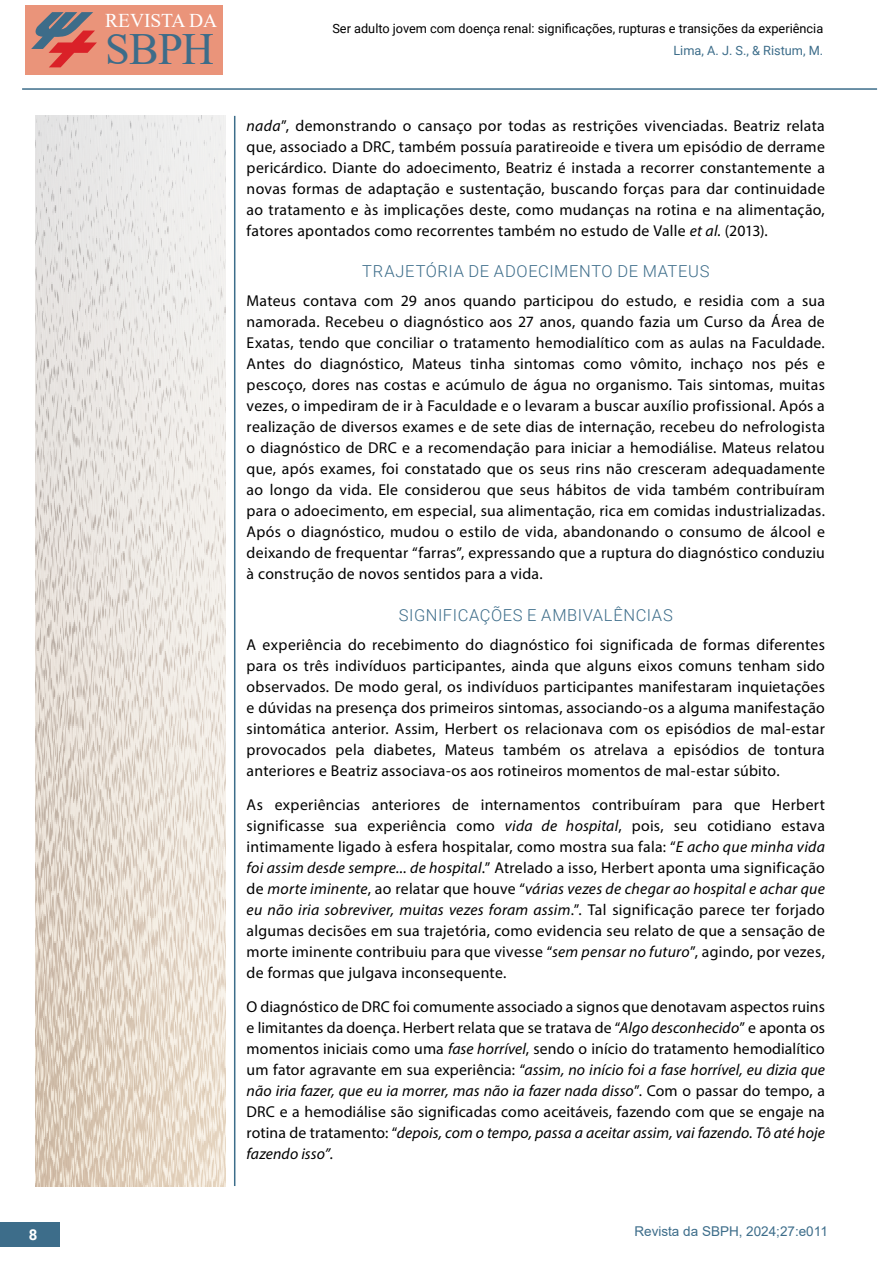
<style>
.page{position:relative;width:893px;height:1263px;background:#fff}
.page>*{position:absolute;margin:0;border:0;box-sizing:border-box;transform-origin:0 0}
.t1{font:44.55px "Times New Roman";color:#3d6c89}
.t2{font:19.5px "Times New Roman";letter-spacing:-.005em;color:#fff}
.t3{font:300 16.5px "Roboto";letter-spacing:.04em;color:#3d6d8a}
.t4{font:15.75px/21px "Myriad Pro";letter-spacing:.015em;color:#000;text-align:justify}
.t5{font:700 15px "Roboto";color:#fff}
.t6{font:13.5px "Arial";color:#3d6d8a}
.t7{font:12.75px "Roboto";color:#000}
.t8{font:12.75px "Roboto";color:#3d6d8a}
.s1{font-style:italic}
</style>
<div class="page">
<hr style="left:234px;top:116px;width:1px;height:1070px;background:#3c6d8a">
<div style="left:26px;top:6px;width:197px;height:69px;background:#ea947a"></div>
<svg style="left:31px;top:12px;width:66px;height:55px"></svg>
<div style="left:0;top:1222px;width:59px;height:25px;background:#3d6d8a"></div>
<hr style="left:22px;top:88px;width:855px;height:2px;background:#3c6d8a">
<img style="left:35px;top:116px;width:191px;height:1070px">
<p class="t2" style="left:105px;top:6px;width:114px">REVISTA DA</p>
<h1 class="t1" style="left:105px;top:18px;width:110px">SBPH</h1>
<p class="t7" style="left:332px;top:19px;width:492px">Ser adulto jovem com doença renal: significações, rupturas e transições da experiência</p>
<p class="t8" style="left:673px;top:41px;width:151px">Lima, A. J. S., &amp; Ristum, M.</p>
<p class="t4" style="left:247px;top:115px;width:580px"><span class="s1">nada</span>”, demonstrando o cansaço por todas as restrições vivenciadas. Beatriz relata que, associado a DRC, também possuía paratireoide e tivera um episódio de derrame pericárdico. Diante do adoecimento, Beatriz é instada a recorrer constantemente a novas formas de adaptação e sustentação, buscando forças para dar continuidade ao tratamento e às implicações deste, como mudanças na rotina e na alimentação, fatores apontados como recorrentes também no estudo de Valle <span class="s1">et al.</span> (2013).</p>
<p class="t3" style="left:362px;top:260px;width:349px">TRAJETÓRIA DE ADOECIMENTO DE MATEUS</p>
<p class="t4" style="left:247px;top:290px;width:580px">Mateus contava com 29 anos quando participou do estudo, e residia com a sua namorada. Recebeu o diagnóstico aos 27 anos, quando fazia um Curso da Área de Exatas, tendo que conciliar o tratamento hemodialítico com as aulas na Faculdade.<br>Antes do diagnóstico, Mateus tinha sintomas como vômito, inchaço nos pés e pescoço, dores nas costas e acúmulo de água no organismo. Tais sintomas, muitas vezes, o impediram de ir à Faculdade e o levaram a buscar auxílio profissional. Após a realização de diversos exames e de sete dias de internação, recebeu do nefrologista o diagnóstico de DRC e a recomendação para iniciar a hemodiálise. Mateus relatou que, após exames, foi constatado que os seus rins não cresceram adequadamente ao longo da vida. Ele considerou que seus hábitos de vida também contribuíram para o adoecimento, em especial, sua alimentação, rica em comidas industrializadas.<br>Após o diagnóstico, mudou o estilo de vida, abandonando o consumo de álcool e deixando de frequentar “farras”, expressando que a ruptura do diagnóstico conduziu à construção de novos sentidos para a vida.</p>
<p class="t3" style="left:399px;top:603px;width:276px">SIGNIFICAÇÕES E AMBIVALÊNCIAS</p>
<p class="t4" style="left:247px;top:634px;width:580px">A experiência do recebimento do diagnóstico foi significada de formas diferentes para os três indivíduos participantes, ainda que alguns eixos comuns tenham sido observados. De modo geral, os indivíduos participantes manifestaram inquietações e dúvidas na presença dos primeiros sintomas, associando-os a alguma manifestação sintomática anterior. Assim, Herbert os relacionava com os episódios de mal-estar provocados pela diabetes, Mateus também os atrelava a episódios de tontura anteriores e Beatriz associava-os aos rotineiros momentos de mal-estar súbito.</p>
<p class="t4" style="left:247px;top:794px;width:580px">As experiências anteriores de internamentos contribuíram para que Herbert significasse sua experiência como <span class="s1">vida de hospital</span>, pois, seu cotidiano estava intimamente ligado à esfera hospitalar, como mostra sua fala: “<span class="s1">E acho que minha vida foi assim desde sempre... de hospital</span>.” Atrelado a isso, Herbert aponta uma significação de <span class="s1">morte iminente</span>, ao relatar que houve “<span class="s1">várias vezes de chegar ao hospital e achar que eu não iria sobreviver, muitas vezes foram assim</span>.”. Tal significação parece ter forjado algumas decisões em sua trajetória, como evidencia seu relato de que a sensação de morte iminente contribuiu para que vivesse “<span class="s1">sem pensar no futuro</span>”, agindo, por vezes, de formas que julgava inconsequente.</p>
<p class="t4" style="left:247px;top:995px;width:580px">O diagnóstico de DRC foi comumente associado a signos que denotavam aspectos ruins e limitantes da doença. Herbert relata que se tratava de “<span class="s1">Algo desconhecido</span>” e aponta os momentos iniciais como uma <span class="s1">fase horrível</span>, sendo o início do tratamento hemodialítico um fator agravante em sua experiência: “<span class="s1">assim, no início foi a fase horrível, eu dizia que não iria fazer, que eu ia morrer, mas não ia fazer nada disso</span>”. Com o passar do tempo, a DRC e a hemodiálise são significadas como aceitáveis, fazendo com que se engaje na rotina de tratamento: “<span class="s1">depois, com o tempo, passa a aceitar assim, vai fazendo. Tô até hoje fazendo isso”.</span></p>
<p class="t5" style="left:29px;top:1224px;width:10px">8</p>
<p class="t6" style="left:634px;top:1222px;width:195px">Revista da SBPH, 2024;27:e011</p>
</div>
